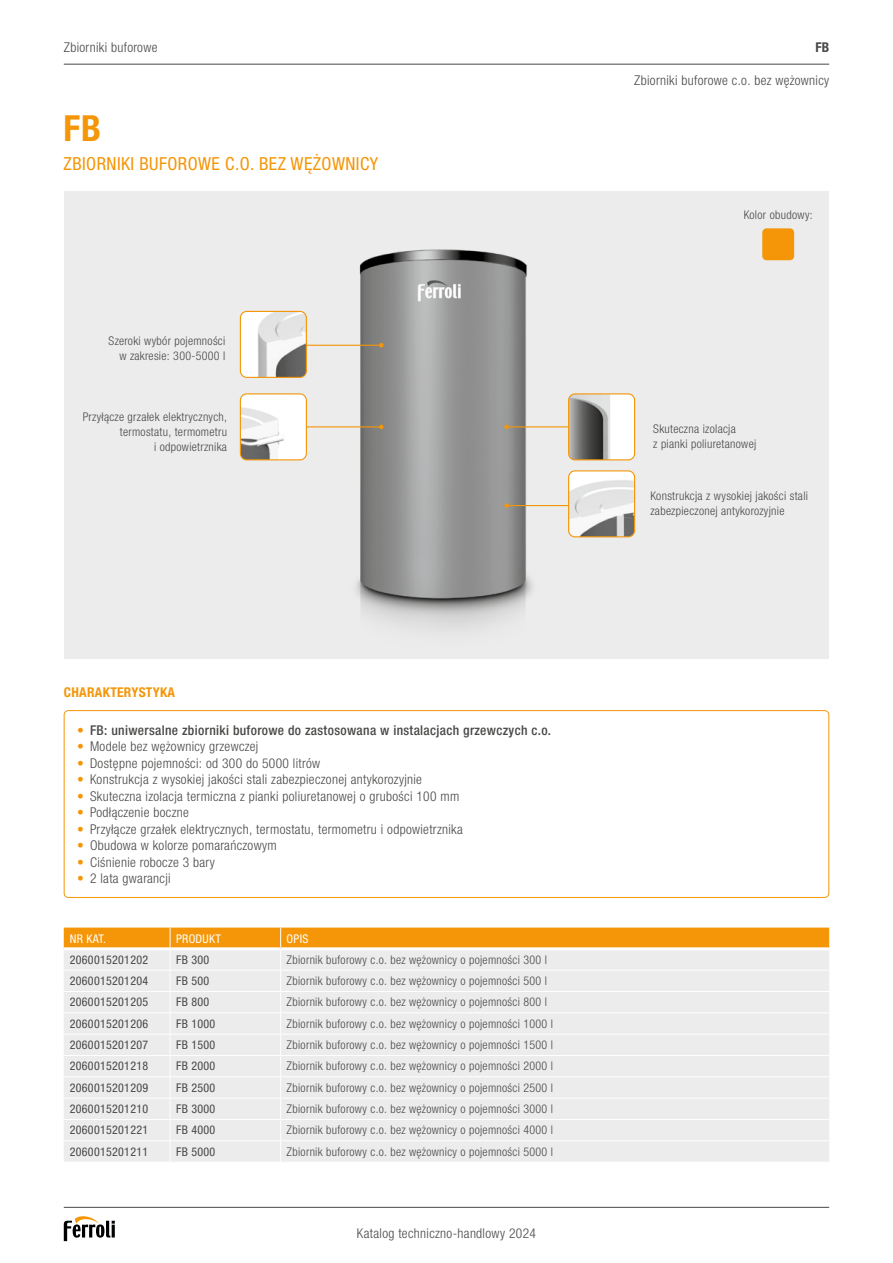
<style>
.page{position:relative;width:893px;height:1263px;background:#fff}
.page>*{position:absolute;margin:0;border:0;box-sizing:border-box;transform-origin:0 0}
.t1{font:700 condensed 36px "Helvetica Neue LTW1 G";color:#f49608}
.t2{font:condensed 18px "Helvetica Neue LTW1 G";letter-spacing:.025em;color:#f49608}
.t3{font:300 condensed 13.5px "Helvetica Neue LTW1 G";letter-spacing:.025em;color:#484847}
.t4{font:500 condensed 13.5px "Helvetica Neue LTW1 G";letter-spacing:.025em;color:#484847}
.t5{font:700 condensed 13.5px "Helvetica Neue LTW1 G";letter-spacing:.025em;color:#f49608}
.t6{font:700 condensed 13.5px "Helvetica Neue LTW1 G";color:#484847}
.t7{font:300 condensed 12px/15px "Helvetica Neue LTW1 G";letter-spacing:.025em;color:#484847;text-align:right}
.t8{font:condensed 12px "Helvetica Neue LTW1 G";letter-spacing:.025em;color:#484847}
.t9{font:condensed 12px "Helvetica Neue LTW1 G";letter-spacing:.025em;color:#fff}
.s1{font-weight:300;color:#f49608}
.s2{color:#f49608}
</style>
<div class="page">
<div style="left:64px;top:191px;width:765px;height:468px;background:#ececec"></div>
<svg style="left:64px;top:927px;width:765px;height:235px;background:#ede4d8"></svg>
<hr style="left:281px;top:1012px;width:548px;height:1px;background:#fff">
<hr style="left:281px;top:1034px;width:548px;height:1px;background:#fff">
<hr style="left:281px;top:1055px;width:548px;height:1px;background:#fff">
<hr style="left:281px;top:1076px;width:548px;height:1px;background:#fff">
<hr style="left:281px;top:1098px;width:548px;height:1px;background:#fff">
<hr style="left:281px;top:1119px;width:548px;height:1px;background:#fff">
<hr style="left:281px;top:1140px;width:548px;height:1px;background:#fff">
<hr style="left:64px;top:991px;width:106px;height:1px;background:#fff">
<hr style="left:170px;top:991px;width:111px;height:1px;background:#fff">
<hr style="left:64px;top:1012px;width:106px;height:1px;background:#fff">
<hr style="left:170px;top:1012px;width:111px;height:1px;background:#fff">
<hr style="left:64px;top:1034px;width:106px;height:1px;background:#fff">
<hr style="left:170px;top:1034px;width:111px;height:1px;background:#fff">
<hr style="left:64px;top:1055px;width:106px;height:1px;background:#fff">
<hr style="left:170px;top:1055px;width:111px;height:1px;background:#fff">
<hr style="left:64px;top:1076px;width:106px;height:1px;background:#fff">
<hr style="left:170px;top:1076px;width:111px;height:1px;background:#fff">
<hr style="left:64px;top:1098px;width:106px;height:1px;background:#fff">
<hr style="left:170px;top:1098px;width:111px;height:1px;background:#fff">
<hr style="left:64px;top:1119px;width:106px;height:1px;background:#fff">
<hr style="left:170px;top:1119px;width:111px;height:1px;background:#fff">
<hr style="left:64px;top:1140px;width:106px;height:1px;background:#fff">
<hr style="left:170px;top:1140px;width:111px;height:1px;background:#fff">
<hr style="left:64px;top:970px;width:106px;height:1px;background:#fff">
<hr style="left:170px;top:970px;width:111px;height:1px;background:#fff">
<hr style="left:281px;top:970px;width:548px;height:1px;background:#fff">
<hr style="left:64px;top:947px;width:106px;height:3px;background:#fff">
<hr style="left:170px;top:947px;width:111px;height:3px;background:#fff">
<hr style="left:281px;top:947px;width:548px;height:3px;background:#fff">
<img style="left:326px;top:249px;width:243px;height:380px">
<hr style="left:507px;top:426px;width:68px;height:1px;background:#f49608">
<svg style="left:504px;top:425px;width:5px;height:4px"></svg>
<hr style="left:283px;top:426px;width:98px;height:1px;background:#f49608">
<svg style="left:379px;top:425px;width:5px;height:4px"></svg>
<hr style="left:507px;top:505px;width:66px;height:1px;background:#f49608">
<svg style="left:504px;top:503px;width:5px;height:5px"></svg>
<hr style="left:287px;top:345px;width:94px;height:1px;background:#f49608">
<svg style="left:379px;top:343px;width:5px;height:4px"></svg>
<img style="left:570px;top:472px;width:65px;height:65px">
<div style="left:568px;top:470px;width:67px;height:67px;border:1px solid #f49608;border-radius:6px"></div>
<img style="left:240px;top:311px;width:65px;height:65px">
<div style="left:240px;top:311px;width:67px;height:67px;border:1px solid #f49608;border-radius:6px"></div>
<img style="left:240px;top:395px;width:65px;height:65px">
<div style="left:240px;top:393px;width:67px;height:67px;border:1px solid #f49608;border-radius:6px"></div>
<div style="left:569px;top:394px;width:66px;height:66px;background:#fff;border-radius:6px"></div>
<img style="left:570px;top:395px;width:40px;height:65px">
<div style="left:568px;top:393px;width:67px;height:67px;border:1px solid #f49608;border-radius:6px"></div>
<hr style="left:64px;top:1207px;width:765px;height:1px;background:#484847">
<svg style="left:64px;top:1216px;width:51px;height:25px"></svg>
<hr style="left:64px;top:64px;width:765px;height:1px;background:#484847">
<div style="left:64px;top:710px;width:765px;height:188px;border:1px solid #f49608;border-radius:4px"></div>
<div style="left:762px;top:228px;width:32px;height:32px;background:#f49608;border-radius:4px"></div>
<p class="t3" style="left:64px;top:40px;width:95px">Zbiorniki buforowe</p>
<h1 class="t1" style="left:64px;top:106px;width:39px">FB</h1>
<h2 class="t2" style="left:64px;top:153px;width:316px">ZBIORNIKI BUFOROWE C.O. BEZ WĘŻOWNICY</h2>
<p class="t7" style="left:109px;top:334px;width:118px">Szeroki wybór pojemności w zakresie: 300-5000 l</p>
<p class="t6" style="left:815px;top:39px;width:15px">FB</p>
<p class="t3" style="left:634px;top:72px;width:196px">Zbiorniki buforowe c.o. bez wężownicy</p>
<p class="t7" style="left:744px;top:207px;width:70px">Kolor obudowy:</p>
<p class="t7" style="left:83px;top:409px;width:146px">Przyłącze grzałek elektrycznych, termostatu, termometru<br>i odpowietrznika</p>
<p class="t7" style="left:653px;top:421px;width:104px;text-align:left">Skuteczna izolacja<br>z pianki poliuretanowej</p>
<p class="t7" style="left:650px;top:488px;width:159px;text-align:left">Konstrukcja z wysokiej jakości stali zabezpieczonej antykorozyjnie</p>
<p class="t5" style="left:64px;top:685px;width:113px">CHARAKTERYSTYKA</p>
<p class="t4" style="left:77px;top:722px;width:475px"><span class="s1">•</span> FB: uniwersalne zbiorniki buforowe do zastosowana w instalacjach grzewczych c.o.</p>
<p class="t3" style="left:77px;top:739px;width:183px"><span class="s2">•</span> Modele bez wężownicy grzewczej</p>
<p class="t3" style="left:77px;top:755px;width:244px"><span class="s2">•</span> Dostępne pojemności: od 300 do 5000 litrów</p>
<p class="t3" style="left:77px;top:772px;width:346px"><span class="s2">•</span> Konstrukcja z wysokiej jakości stali zabezpieczonej antykorozyjnie</p>
<p class="t3" style="left:77px;top:788px;width:384px"><span class="s2">•</span> Skuteczna izolacja termiczna z pianki poliuretanowej o grubości 100 mm</p>
<p class="t3" style="left:77px;top:805px;width:113px"><span class="s2">•</span> Podłączenie boczne</p>
<p class="t3" style="left:77px;top:821px;width:387px"><span class="s2">•</span> Przyłącze grzałek elektrycznych, termostatu, termometru i odpowietrznika</p>
<p class="t3" style="left:77px;top:838px;width:201px"><span class="s2">•</span> Obudowa w kolorze pomarańczowym</p>
<p class="t3" style="left:77px;top:854px;width:139px"><span class="s2">•</span> Ciśnienie robocze 3 bary</p>
<p class="t3" style="left:77px;top:871px;width:95px"><span class="s2">•</span> 2 lata gwarancji</p>
<p class="t9" style="left:70px;top:931px;width:38px">NR KAT.</p>
<p class="t9" style="left:176px;top:931px;width:46px">PRODUKT</p>
<p class="t9" style="left:287px;top:931px;width:23px">OPIS</p>
<p class="t8" style="left:70px;top:952px;width:80px">2060015201202</p>
<p class="t8" style="left:176px;top:952px;width:35px">FB 300</p>
<p class="t7" style="left:287px;top:952px;width:262px">Zbiornik buforowy c.o. bez wężownicy o pojemności 300 l</p>
<p class="t8" style="left:70px;top:974px;width:80px">2060015201204</p>
<p class="t8" style="left:176px;top:974px;width:35px">FB 500</p>
<p class="t7" style="left:287px;top:973px;width:262px">Zbiornik buforowy c.o. bez wężownicy o pojemności 500 l</p>
<p class="t8" style="left:70px;top:995px;width:80px">2060015201205</p>
<p class="t8" style="left:176px;top:995px;width:35px">FB 800</p>
<p class="t7" style="left:287px;top:995px;width:262px">Zbiornik buforowy c.o. bez wężownicy o pojemności 800 l</p>
<p class="t8" style="left:70px;top:1016px;width:80px">2060015201206</p>
<p class="t8" style="left:176px;top:1016px;width:41px">FB 1000</p>
<p class="t7" style="left:287px;top:1016px;width:268px">Zbiornik buforowy c.o. bez wężownicy o pojemności 1000 l</p>
<p class="t8" style="left:70px;top:1038px;width:80px">2060015201207</p>
<p class="t8" style="left:176px;top:1038px;width:41px">FB 1500</p>
<p class="t7" style="left:287px;top:1037px;width:268px">Zbiornik buforowy c.o. bez wężownicy o pojemności 1500 l</p>
<p class="t8" style="left:70px;top:1059px;width:80px">2060015201218</p>
<p class="t8" style="left:176px;top:1059px;width:41px">FB 2000</p>
<p class="t7" style="left:287px;top:1059px;width:268px">Zbiornik buforowy c.o. bez wężownicy o pojemności 2000 l</p>
<p class="t8" style="left:70px;top:1080px;width:80px">2060015201209</p>
<p class="t8" style="left:176px;top:1080px;width:41px">FB 2500</p>
<p class="t7" style="left:287px;top:1080px;width:268px">Zbiornik buforowy c.o. bez wężownicy o pojemności 2500 l</p>
<p class="t8" style="left:70px;top:1102px;width:80px">2060015201210</p>
<p class="t8" style="left:176px;top:1102px;width:41px">FB 3000</p>
<p class="t7" style="left:287px;top:1101px;width:268px">Zbiornik buforowy c.o. bez wężownicy o pojemności 3000 l</p>
<p class="t8" style="left:70px;top:1123px;width:80px">2060015201221</p>
<p class="t8" style="left:176px;top:1123px;width:41px">FB 4000</p>
<p class="t7" style="left:287px;top:1123px;width:268px">Zbiornik buforowy c.o. bez wężownicy o pojemności 4000 l</p>
<p class="t8" style="left:70px;top:1144px;width:80px">2060015201211</p>
<p class="t8" style="left:176px;top:1144px;width:41px">FB 5000</p>
<p class="t7" style="left:287px;top:1144px;width:268px">Zbiornik buforowy c.o. bez wężownicy o pojemności 5000 l</p>
<p class="t3" style="left:357px;top:1225px;width:181px">Katalog techniczno-handlowy 2024</p>
</div>
